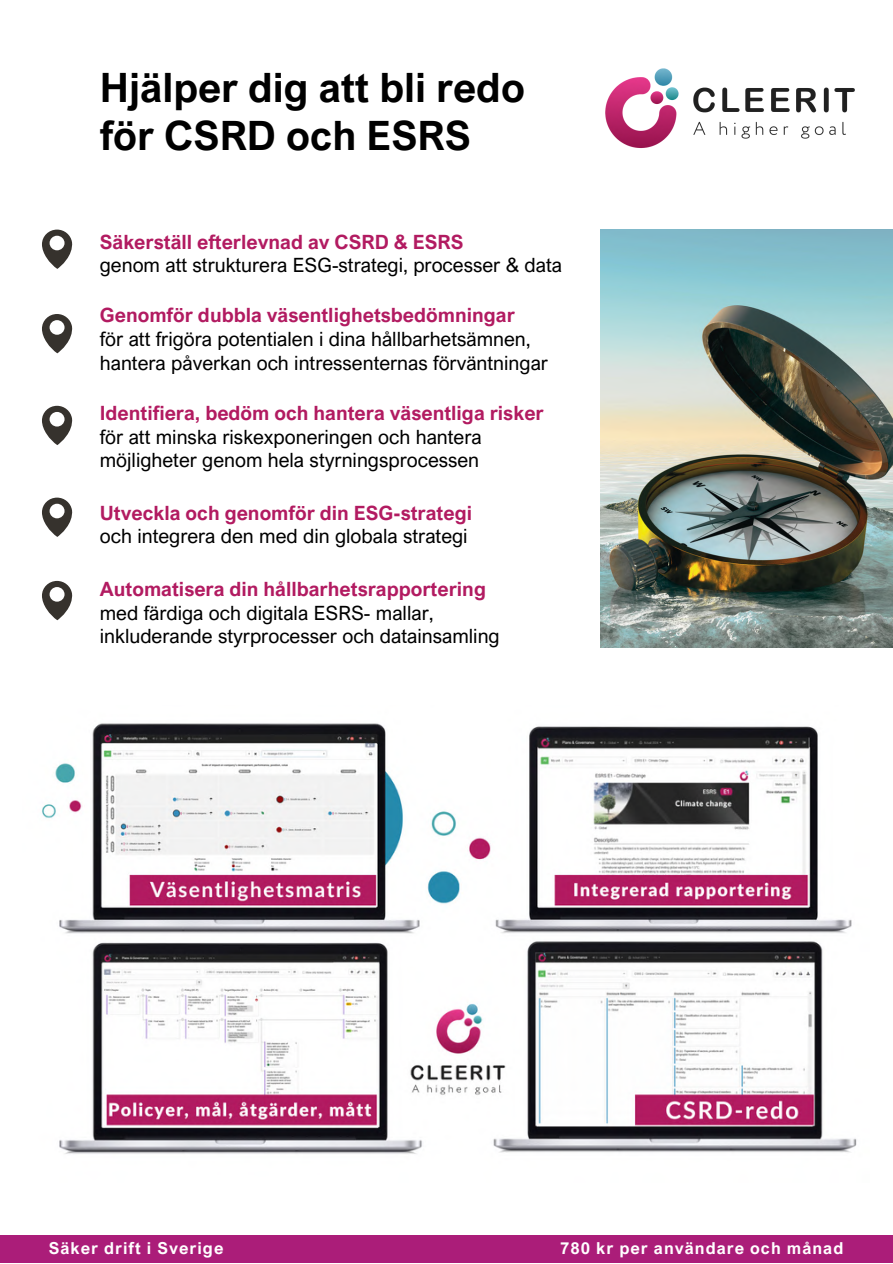
<style>
.page{position:relative;width:893px;height:1264px;background:#fff}
.page>*{position:absolute;margin:0;border:0;box-sizing:border-box;transform-origin:0 0}
.t1{font:700 40.5px/48.3px "Arial Nova";color:#000}
.t2{font:19.65px/23.5px "Arial Nova";color:#000}
.t3{font:700 19.65px "Arial Nova";color:#b21b61}
.t4{font:700 16.5px "Arial Nova";letter-spacing:.06em;color:#fff}
</style>
<div class="page">
<svg style="left:42px;top:229px;width:31px;height:40px"></svg>
<svg style="left:42px;top:314px;width:31px;height:39px"></svg>
<svg style="left:42px;top:406px;width:31px;height:39px"></svg>
<svg style="left:42px;top:497px;width:31px;height:40px"></svg>
<svg style="left:42px;top:581px;width:31px;height:39px"></svg>
<img style="left:600px;top:229px;width:292px;height:418px">
<div style="left:0;top:1235px;width:892px;height:27px;background:#ab1d79"></div>
<img style="left:605px;top:68px;width:250px;height:80px">
<img style="left:42px;top:723px;width:815px;height:431px">
<p class="t1" style="left:100px;top:62px;width:426px">Hjälper dig att bli redo för CSRD och ESRS</p>
<p class="t3" style="left:100px;top:229px;width:365px">Säkerställ efterlevnad av CSRD &amp; ESRS</p>
<p class="t2" style="left:100px;top:253px;width:463px">genom att strukturera ESG-strategi, processer &amp; data</p>
<p class="t3" style="left:100px;top:303px;width:416px">Genomför dubbla väsentlighetsbedömningar</p>
<p class="t2" style="left:100px;top:327px;width:449px">för att frigöra potentialen i dina hållbarhetsämnen, hantera påverkan och intressenternas förvä ntningar</p>
<p class="t3" style="left:100px;top:400px;width:445px">Identifiera, bedöm och hantera väsentliga risker</p>
<p class="t2" style="left:100px;top:424px;width:383px">för att minska riskexponeringen och hantera möjligheter genom hela styrningsprocessen</p>
<p class="t3" style="left:100px;top:500px;width:374px">Utveckla och genomför din ESG-strategi</p>
<p class="t2" style="left:100px;top:524px;width:369px">och integrera den med din globala strategi</p>
<p class="t3" style="left:100px;top:576px;width:387px">Automatisera din hållbarhetsrapportering</p>
<p class="t2" style="left:100px;top:600px;width:401px">med färdiga och digitala ESRS- mallar, inkluderande styrprocesser och datainsamling</p>
<p class="t4" style="left:49px;top:1237px;width:176px">Säker drift i Sverige</p>
<p class="t4" style="left:560px;top:1237px;width:285px">780 kr per användare och månad</p>
</div>
